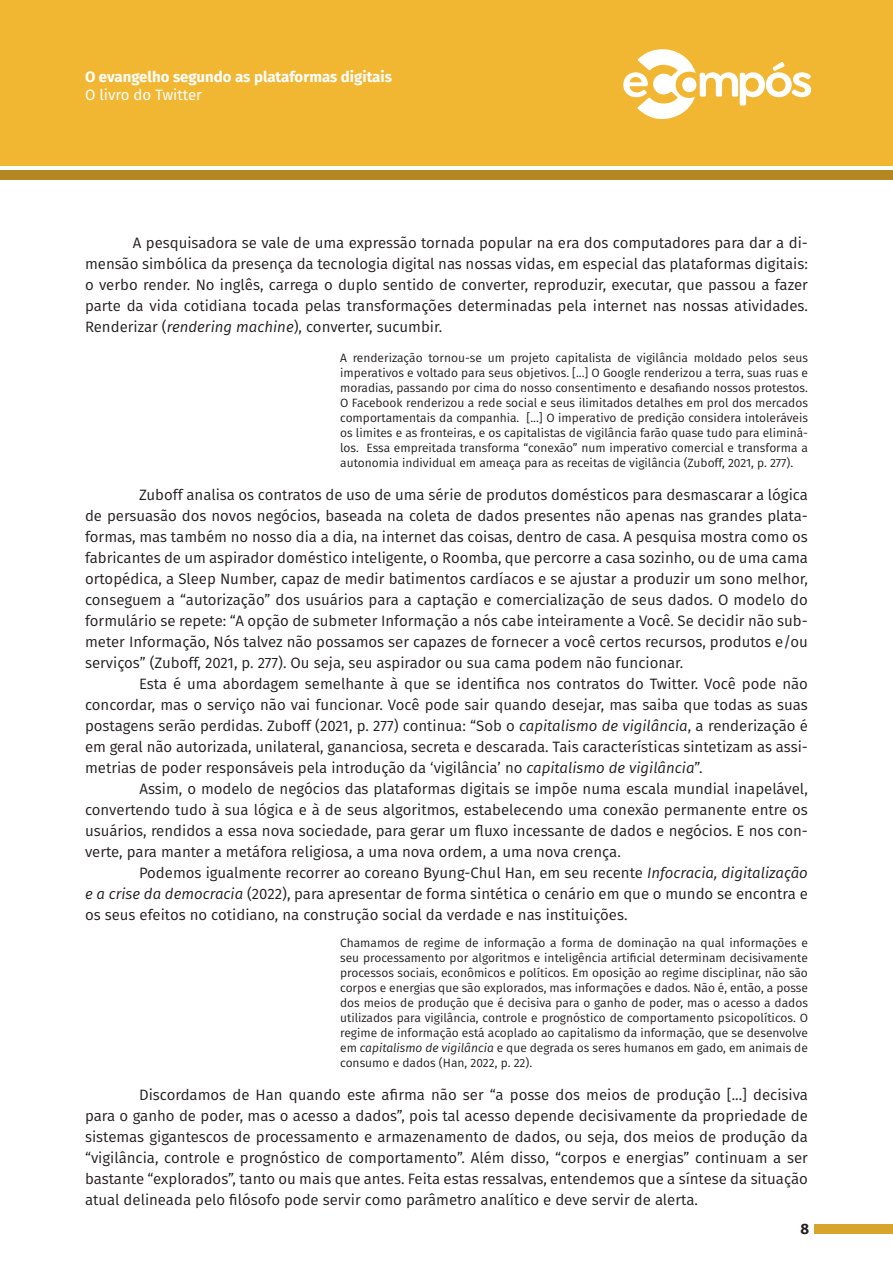
<style>
.page{position:relative;width:893px;height:1263px;background:#fff}
.page>*{position:absolute;margin:0;border:0;box-sizing:border-box;transform-origin:0 0}
.Texto{font:15px/21px "Fira Sans";color:#231f20;text-align:justify}
.t1{font:700 15px "Fira Sans";color:#fff}
.t2{font:15px "Fira Sans";color:#fff}
.t3{font:700 15px "Fira Sans";color:#231f20}
.Citação__3_Linhas{font:12px/15px "Fira Sans";color:#231f20;text-align:justify}
.s1{font-style:italic}
</style>
<div class="page">
<div style="left:0;top:0;width:893px;height:166px;background:#f2b732"></div>
<div style="left:0;top:170px;width:893px;height:10px;background:#b48723"></div>
<div style="left:814px;top:1224px;width:79px;height:9px;background:#d9a42c"></div>
<svg style="left:623px;top:49px;width:188px;height:70px"></svg>
<p class="t1" style="left:85px;top:64px;width:308px">O evangelho segundo as plataformas digitais</p>
<p class="t2" style="left:85px;top:84px;width:118px">O livro do Twitter</p>
<p class="Texto" style="left:85px;top:232px;width:724px;text-indent:48px">A pesquisadora se vale de uma expressão tornada popular na era dos computadores para dar a di&shy;mensão simbólica da presença da tecnologia digital nas nossas vidas, em especial das plataformas digitais: o verbo render. No inglês, carrega o duplo sentido de converter, reproduzir, executar, que passou a fazer parte da vida cotidiana tocada pelas transformações determinadas pela internet nas nossas atividades.<br>Renderizar (<span class="s1">rendering machine</span>), converter, sucumbir.</p>
<p class="Citação__3_Linhas" style="left:340px;top:350px;width:469px">A renderização tornou-se um projeto capitalista de vigilância moldado pelos seus imperativos e voltado para seus objetivos. [...] O Google renderizou a terra, suas ruas e moradias, passando por cima do nosso consentimento e desafiando nossos protestos.<br>O Facebook renderizou a rede social e seus ilimitados detalhes em prol dos mercados comportamentais da companhia. [...] O imperativo de predição considera intoleráveis os limites e as fronteiras, e os capitalistas de vigilância farão quase tudo para eliminá&shy;los. Essa empreitada transforma “conexão” num imperativo comercial e transforma a autonomia individual em ameaça para as receitas de vigilância (Zuboff, 2021, p. 277).</p>
<p class="Texto" style="left:85px;top:484px;width:724px;text-indent:54px">Zuboff analisa os contratos de uso de uma série de produtos domésticos para desmascarar a lógica de persuasão dos novos negócios, baseada na coleta de dados presentes não apenas nas grandes plata&shy;formas, mas também no nosso dia a dia, na internet das coisas, dentro de casa. A pesquisa mostra como os fabricantes de um aspirador doméstico inteligente, o Roomba, que percorre a casa sozinho, ou de uma cama ortopédica, a Sleep Number, capaz de medir batimentos cardíacos e se ajustar a produzir um sono melhor, conseguem a “autorização” dos usuários para a captação e comercialização de seus dados. O modelo do formulário se repete: “A opção de submeter Informação a nós cabe inteiramente a Você. Se decidir não sub&shy;meter Informação, Nós talvez não possamos ser capazes de fornecer a você certos recursos, produtos e/ou serviços” (Zuboff, 2021, p. 277). Ou seja, seu aspirador ou sua cama podem não funcionar.</p>
<p class="Texto" style="left:85px;top:673px;width:724px;text-indent:54px">Esta é uma abordagem semelhante à que se identifica nos contratos do Twitter. Você pode não concordar, mas o serviço não vai funcionar. Você pode sair quando desejar, mas saiba que todas as suas postagens serão perdidas. Zuboff (2021, p. 277) continua: “Sob o <span class="s1">capitalismo de vigilância</span>, a renderização é em geral não autorizada, unilateral, gananciosa, secreta e descarada. Tais características sintetizam as assi&shy;metrias de poder responsáveis pela introdução da ‘vigilância’ no <span class="s1">capitalismo de vigilância</span>”.</p>
<p class="Texto" style="left:85px;top:778px;width:724px;text-indent:54px">Assim, o modelo de negócios das plataformas digitais se impõe numa escala mundial inapelável, convertendo tudo à sua lógica e à de seus algoritmos, estabelecendo uma conexão permanente entre os usuários, rendidos a essa nova sociedade, para gerar um fluxo incessante de dados e negócios. E nos con&shy;verte, para manter a metáfora religiosa, a uma nova ordem, a uma nova crença.</p>
<p class="Texto" style="left:85px;top:862px;width:724px;text-indent:54px">Podemos igualmente recorrer ao coreano Byung-Chul Han, em seu recente <span class="s1">Infocracia, digitalização e a crise da democracia</span> (2022), para apresentar de forma sintética o cenário em que o mundo se encontra e os seus efeitos no cotidiano, na construção social da verdade e nas instituições.</p>
<p class="Citação__3_Linhas" style="left:340px;top:935px;width:469px">Chamamos de regime de informação a forma de dominação na qual informações e seu processamento por algoritmos e inteligência artificial determinam decisivamente processos sociais, econômicos e políticos. Em oposição ao regime disciplinar, não são corpos e energias que são explorados, mas informações e dados. Não é, então, a posse dos meios de produção que é decisiva para o ganho de poder, mas o acesso a dados utilizados para vigilância, controle e prognóstico de comportamento psicopolíticos. O regime de informação está acoplado ao capitalismo da informação, que se desenvolve em <span class="s1">capitalismo de vigilância</span> e que degrada os seres humanos em gado, em animais de consumo e dados (Han, 2022, p. 22).</p>
<p class="Texto" style="left:85px;top:1084px;width:724px;text-indent:54px">Discordamos de Han quando este afirma não ser “a posse dos meios de produção [...] decisiva para o ganho de poder, mas o acesso a dados”, pois tal acesso depende decisivamente da propriedade de sistemas gigantescos de processamento e armazenamento de dados, ou seja, dos meios de produção da “vigilância, controle e prognóstico de comportamento”. Além disso, “corpos e energias” continuam a ser bastante “explorados”, tanto ou mais que antes. Feita estas ressalvas, entendemos que a síntese da situação atual delineada pelo filósofo pode servir como parâmetro analítico e deve servir de alerta.</p>
<p class="t3" style="left:800px;top:1216px;width:10px">8</p>
</div>
